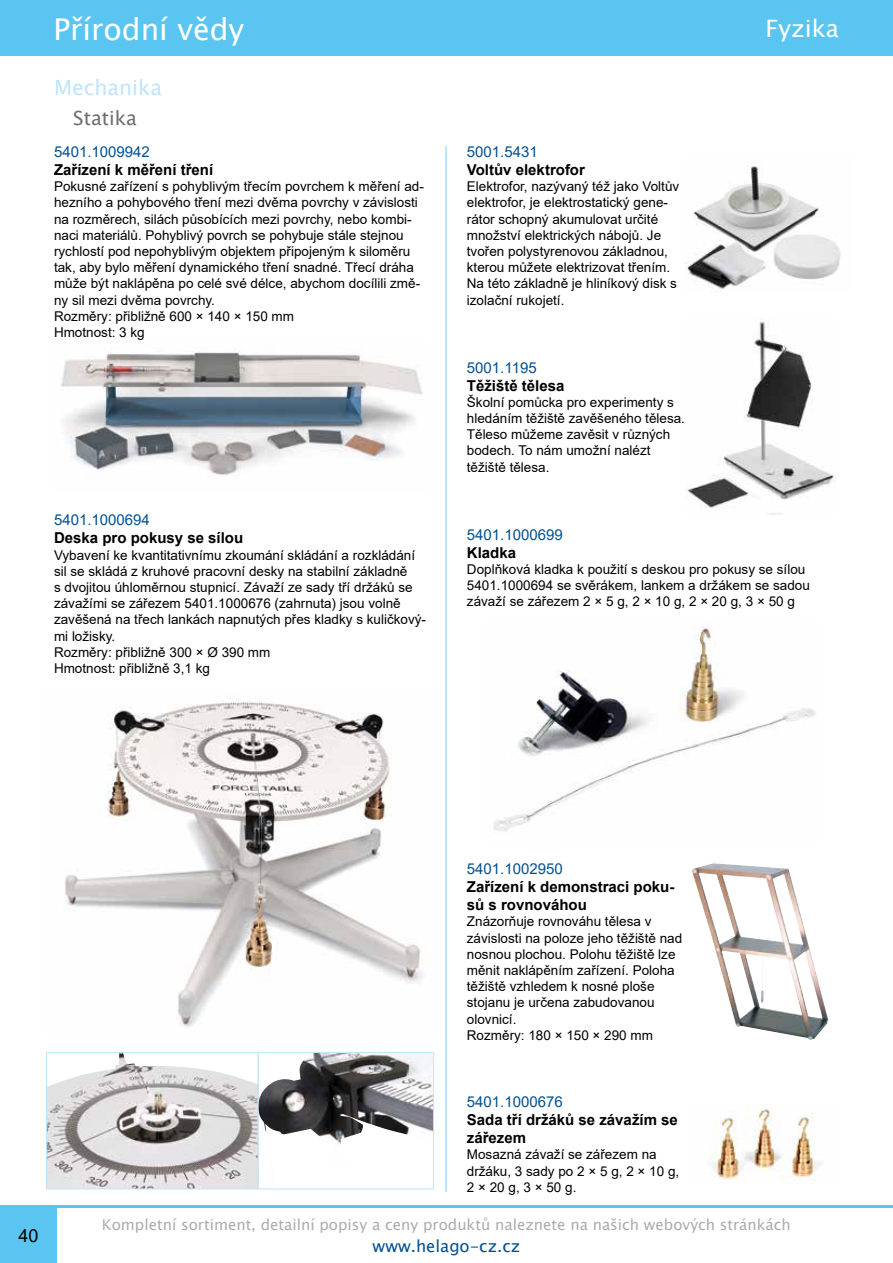
<style>
.page{position:relative;width:893px;height:1263px;background:#fff}
.page>*{position:absolute;margin:0;border:0;box-sizing:border-box;transform-origin:0 0}
.t1{font:30px "Lucida Sans Unicode";color:#fff}
.t2{font:24px "Lucida Sans Unicode";color:#fff}
.t3{font:21px "Lucida Sans Unicode";color:#bfe5fa}
.t4{font:19.5px "Lucida Sans Unicode";color:#706f6f}
.t5{font:18px "Arial";color:#000}
.t6{font:16.5px "Lucida Sans Unicode";color:#005092}
.t7{font:700 15px/18px "Arial";color:#000}
.t8{font:15px "Lucida Sans Unicode";color:#acacac}
.t9{font:15px "Arial";color:#005092}
.t10{font:13.5px/16.2px "Arial";color:#000}
</style>
<div class="page">
<div style="left:0;top:0;width:893px;height:56px;background:#5bc5f2"></div>
<div style="left:0;top:1208px;width:57px;height:55px;background:#5bc5f2"></div>
<hr style="left:0;top:1205px;width:893px;height:3px;background:#5bc5f2">
<hr style="left:446px;top:146px;width:1px;height:1046px;background:#bfe5fa">
<img style="left:61px;top:351px;width:362px;height:125px">
<img style="left:685px;top:166px;width:156px;height:127px">
<img style="left:687px;top:319px;width:147px;height:195px">
<img style="left:64px;top:701px;width:360px;height:327px">
<img style="left:48px;top:1054px;width:315px;height:133px">
<div style="left:46px;top:1052px;width:212px;height:137px;border:1px solid #bfe5fa"></div>
<div style="left:258px;top:1052px;width:176px;height:137px;border:1px solid #bfe5fa"></div>
<img style="left:493px;top:626px;width:323px;height:206px">
<img style="left:692px;top:863px;width:136px;height:177px">
<img style="left:710px;top:1104px;width:112px;height:76px">
<h1 class="t1" style="left:54px;top:5px;width:192px">Přírodní vědy</h1>
<h2 class="t2" style="left:766px;top:10px;width:75px">Fyzika</h2>
<h3 class="t3" style="left:54px;top:71px;width:110px">Mechanika</h3>
<h3 class="t4" style="left:73px;top:103px;width:65px">Statika</h3>
<p class="t9" style="left:54px;top:141px;width:97px">5401.1009942</p>
<p class="t7" style="left:54px;top:161px;width:161px">Zařízení k měření tření</p>
<p class="t10" style="left:54px;top:178px;width:371px">Pokusné zařízení s pohyblivým třecím povrchem k měření ad&shy;hezního a pohybového tření mezi dvěma povrchy v závislosti na rozměrech, silách působících mezi povrchy, nebo kombi&shy;naci materiálů. Pohyblivý povrch se pohybuje stále stejnou rychlostí pod nepohyblivým objektem připojeným k siloměru tak, aby bylo měření dynamického tření snadné. Třecí dráha může být naklápěna po celé své délce, abychom docílili změ&shy;ny sil mezi dvěma povrchy.<br>Rozměry: přibližně 600 × 140 × 150 mm<br>Hmotnost: 3 kg</p>
<p class="t9" style="left:54px;top:510px;width:97px">5401.1000694</p>
<p class="t7" style="left:54px;top:529px;width:191px">Deska pro pokusy se sílou</p>
<p class="t10" style="left:54px;top:547px;width:374px">Vybavení ke kvantitativnímu zkoumání skládání a rozkládání sil se skládá z kruhové pracovní desky na stabilní základně<br>s dvojitou úhloměrnou stupnicí. Závaží ze sady tří držáků se závažími se zářezem 5401.1000676 (zahrnuta) jsou volně zavěšená na třech lankách napnutých přes kladky s kuličkový&shy;mi ložisky.<br>Rozměry: přibližně 300 × Ø 390 mm<br>Hmotnost: přibližně 3,1 kg</p>
<p class="t9" style="left:467px;top:141px;width:72px">5001.5431</p>
<p class="t7" style="left:467px;top:161px;width:120px">Voltův elektrofor</p>
<p class="t10" style="left:467px;top:178px;width:214px">Elektrofor, nazývaný též jako Voltův elektrofor, je elektrostatický gene&shy;rátor schopný akumulovat určité množství elektrických nábojů. Je tvořen polystyrenovou základnou, kterou můžete elektrizovat třením.<br>Na této základně je hliníkový disk s izolační rukojetí.</p>
<p class="t9" style="left:467px;top:357px;width:71px">5001.1195</p>
<p class="t7" style="left:467px;top:376px;width:99px">Těžiště tělesa</p>
<p class="t10" style="left:467px;top:394px;width:220px">Školní pomůcka pro experimenty s hledáním těžiště zavěšeného tělesa.<br>Těleso můžeme zavěsit v různých bodech. To nám umožní nalézt těžiště tělesa.</p>
<p class="t9" style="left:467px;top:524px;width:97px">5401.1000699</p>
<p class="t7" style="left:467px;top:543px;width:51px">Kladka</p>
<p class="t10" style="left:467px;top:561px;width:344px">Doplňková kladka k použití s deskou pro pokusy se sílou<br>5401.1000694 se svěrákem, lankem a držákem se sadou závaží se zářezem 2 × 5 g, 2 × 10 g, 2 × 20 g, 3 × 50 g</p>
<h3 class="t5" style="left:18px;top:1223px;width:22px">40</h3>
<p class="t9" style="left:467px;top:858px;width:97px">5401.1002950</p>
<p class="t7" style="left:467px;top:878px;width:209px">Zařízení k demonstraci poku&shy;sů s rovnováhou</p>
<p class="t10" style="left:467px;top:913px;width:217px">Znázorňuje rovnováhu tělesa v závislosti na poloze jeho těžiště nad nosnou plochou. Polohu těžiště lze měnit naklápěním zařízení. Poloha těžiště vzhledem k nosné ploše stojanu je určena zabudovanou olovnicí.<br>Rozměry: 180 × 150 × 290 mm</p>
<p class="t9" style="left:467px;top:1091px;width:97px">5401.1000676</p>
<p class="t7" style="left:467px;top:1111px;width:212px">Sada tří držáků se závažím se zářezem</p>
<p class="t10" style="left:467px;top:1146px;width:214px">Mosazná závaží se zářezem na držáku, 3 sady po 2 × 5 g, 2 × 10 g,<br>2 × 20 g, 3 × 50 g.</p>
<p class="t8" style="left:102px;top:1213px;width:690px">Kompletní sortiment, detailní popisy a ceny produktů naleznete na našich webových stránkách</p>
<p class="t6" style="left:373px;top:1233px;width:149px">www.helago-cz.cz</p>
</div>
